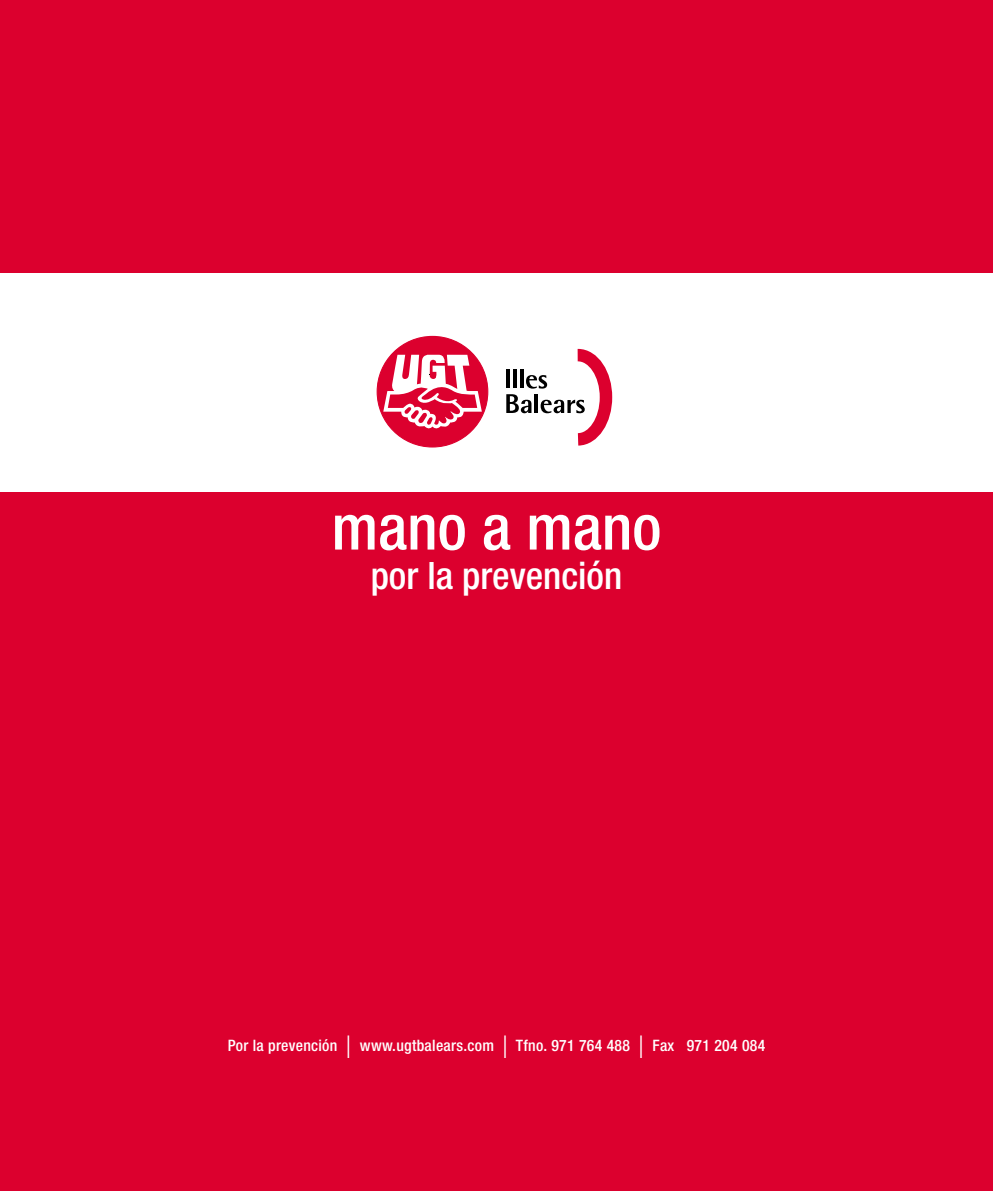
<style>
.page{position:relative;width:993px;height:1191px;background:#fff}
.page>*{position:absolute;margin:0;border:0;box-sizing:border-box;transform-origin:0 0}
.t1{font:500 condensed 63px "Helvetica Neue LT Std";color:#fff}
.t2{font:500 condensed 37.8px "Helvetica Neue LT Std";color:#fff}
.t3{font:500 condensed 15.75px "Helvetica Neue LT Std";letter-spacing:.02em;color:#fff}
.s1{font-weight:100;font-stretch:normal;font-size:31.5px}
</style>
<div class="page">
<div style="left:0;top:0;width:992px;height:1191px;background:#dc002e"></div>
<div style="left:0;top:273px;width:992px;height:218px;background:#fff"></div>
<svg style="left:374px;top:334px;width:116px;height:116px"></svg>
<div style="left:377px;top:336px;width:110px;height:111px;background:#dc002e;border-radius:50%"></div>
<svg style="left:383px;top:354px;width:98px;height:76px"></svg>
<svg style="left:506px;top:348px;width:107px;height:98px"></svg>
<h1 class="t1" style="left:331px;top:489px;width:331px">mano a mano</h1>
<h2 class="t2" style="left:370px;top:553px;width:253px">por la prevención</h2>
<p class="t3" style="left:227px;top:1036px;width:539px">Por la prevención <span class="s1">I</span> www.ugtbalears.com <span class="s1">I</span> Tfno. 971 764 488 <span class="s1">I</span> Fax 971 204 084</p>
</div>
